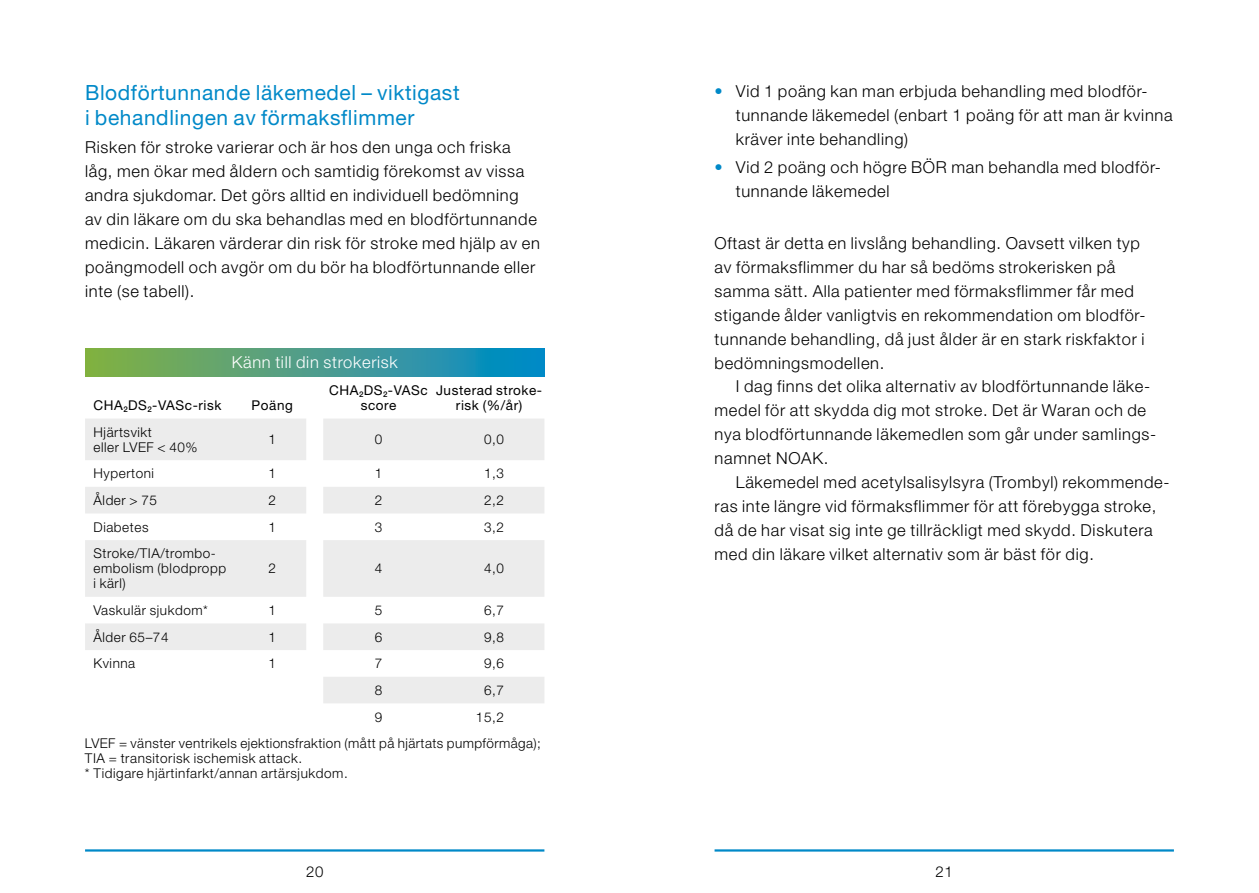
<style>
.page{position:relative;width:1259px;height:893px;background:#fff}
.page>*{position:absolute;margin:0;border:0;box-sizing:border-box;transform-origin:0 0}
.t1{font:21px/25.2px "Helvetica Neue LT Std";letter-spacing:.03em;color:#0089c8}
.t2{font:300 16.5px/24px "Helvetica Neue LT Std";letter-spacing:.04em;color:#000}
.t3{font:300 16.5px "Helvetica Neue LT Std";letter-spacing:.04em;color:#fff}
.t4{font:300 15px "Helvetica Neue LT Std";color:#000}
.t5{font:300 13.5px/15px "Helvetica Neue LT Std";letter-spacing:.04em;color:#000}
.t6{font:13.5px/15px "Helvetica Neue LT Std";letter-spacing:.04em;color:#000;text-align:center}
.s1{color:#0089c8}
</style>
<div class="page">
<hr style="left:85px;top:849px;width:459px;height:3px;background:#0089c8">
<hr style="left:714px;top:849px;width:460px;height:3px;background:#0089c8">
<svg style="left:85px;top:348px;width:459px;height:29px;background:#479d88"></svg>
<svg style="left:85px;top:419px;width:459px;height:284px;fill:#ececec"></svg>
<p class="t1" style="left:85px;top:80px;width:376px">Blodförtunnande läkemedel – viktigast i behandlingen av förmaksflimmer</p>
<p class="t2" style="left:85px;top:135px;width:456px">Risken för stroke varierar och är hos den unga och friska låg, men ökar med åldern och samtidig förekomst av vissa andra sjukdomar. Det görs alltid en individuell bedömning<br>av din läkare om du ska behandlas med en blodförtunnande medicin. Läkaren värderar din risk för stroke med hjälp av en poängmodell och avgör om du bör ha blodförtunnande eller inte (se tabell).</p>
<p class="t3" style="left:232px;top:352px;width:168px">Känn till din strokerisk</p>
<p class="t6" style="left:94px;top:398px;width:129px">CHA<sub>2</sub>DS<sub>2</sub>-VASc-risk</p>
<p class="t6" style="left:251px;top:398px;width:43px">Poäng</p>
<p class="t6" style="left:329px;top:383px;width:100px">CHA<sub>2</sub>DS<sub>2</sub>-VASc score</p>
<p class="t6" style="left:436px;top:383px;width:108px">Justerad stroke&shy;risk (%/år)</p>
<p class="t5" style="left:94px;top:424px;width:106px">Hjärtsvikt<br>eller LVEF &lt; 40%</p>
<p class="t5" style="left:268px;top:432px;width:9px">1</p>
<p class="t5" style="left:375px;top:432px;width:9px">0</p>
<p class="t5" style="left:484px;top:432px;width:21px">0,0</p>
<p class="t5" style="left:94px;top:466px;width:62px">Hypertoni</p>
<p class="t5" style="left:268px;top:466px;width:9px">1</p>
<p class="t5" style="left:375px;top:466px;width:9px">1</p>
<p class="t5" style="left:484px;top:466px;width:21px">1,3</p>
<p class="t5" style="left:94px;top:492px;width:65px">Ålder &gt; 75</p>
<p class="t5" style="left:268px;top:492px;width:9px">2</p>
<p class="t5" style="left:375px;top:492px;width:9px">2</p>
<p class="t5" style="left:484px;top:492px;width:21px">2,2</p>
<p class="t5" style="left:93px;top:519px;width:56px">Diabetes</p>
<p class="t5" style="left:268px;top:519px;width:9px">1</p>
<p class="t5" style="left:375px;top:519px;width:9px">3</p>
<p class="t5" style="left:484px;top:519px;width:21px">3,2</p>
<p class="t5" style="left:93px;top:546px;width:134px">Stroke/TIA/trombo&shy;embolism (blodpropp i kärl)</p>
<p class="t5" style="left:268px;top:561px;width:9px">2</p>
<p class="t5" style="left:375px;top:561px;width:9px">4</p>
<p class="t5" style="left:484px;top:561px;width:21px">4,0</p>
<p class="t5" style="left:93px;top:602px;width:116px">Vaskulär sjukdom*</p>
<p class="t5" style="left:268px;top:602px;width:9px">1</p>
<p class="t5" style="left:375px;top:602px;width:9px">5</p>
<p class="t5" style="left:484px;top:602px;width:21px">6,7</p>
<p class="t5" style="left:93px;top:629px;width:77px">Ålder 65–74</p>
<p class="t5" style="left:268px;top:629px;width:9px">1</p>
<p class="t5" style="left:375px;top:629px;width:9px">6</p>
<p class="t5" style="left:484px;top:629px;width:21px">9,8</p>
<p class="t5" style="left:93px;top:656px;width:43px">Kvinna</p>
<p class="t5" style="left:268px;top:656px;width:9px">1</p>
<p class="t5" style="left:375px;top:656px;width:9px">7</p>
<p class="t5" style="left:484px;top:656px;width:21px">9,6</p>
<p class="t5" style="left:375px;top:682px;width:9px">8</p>
<p class="t5" style="left:484px;top:682px;width:21px">6,7</p>
<p class="t5" style="left:375px;top:709px;width:9px">9</p>
<p class="t5" style="left:85px;top:703px;width:457px;line-height:26.7px;text-indent:391px">15,2<br>LVEF = vänster ventrikels ejektionsfraktion (mått på hjärtats pumpförmåga);</p>
<p class="t5" style="left:85px;top:751px;width:264px">TIA = transitorisk ischemisk attack.<br>* Tidigare hjärtinfarkt/annan artärsjukdom.</p>
<p class="t2" style="left:736px;top:79px;width:438px;text-indent:-21px"><span class="s1">•</span> Vid 1 poäng kan man erbjuda behandling med blodför&shy;tunnande läkemedel (enbart 1 poäng för att man är kvinna kräver inte behandling)</p>
<p class="t2" style="left:736px;top:155px;width:426px;text-indent:-21px"><span class="s1">•</span> Vid 2 poäng och högre BÖR man behandla med blodför&shy;tunnande läkemedel</p>
<p class="t2" style="left:714px;top:231px;width:432px">Oftast är detta en livslång behandling. Oavsett vilken typ av förmaksflimmer du har så bedöms strokerisken på samma sätt. Alla patienter med förmaksflimmer får med stigande ålder vanligtvis en rekommendation om blodför&shy;tunnande behandling, då just ålder är en stark riskfaktor i bedömningsmodellen.</p>
<p class="t2" style="left:714px;top:374px;width:443px;text-indent:21px">I dag finns det olika alternativ av blodförtunnande läke&shy;medel för att skydda dig mot stroke. Det är Waran och de nya blodförtunnande läkemedlen som går under samlings&shy;namnet NOAK.</p>
<p class="t2" style="left:714px;top:470px;width:456px;text-indent:21px">Läkemedel med acetylsalisylsyra (Trombyl) rekommende&shy;ras inte längre vid förmaksflimmer för att förebygga stroke, då de har visat sig inte ge tillräckligt med skydd. Diskutera med din läkare vilket alternativ som är bäst för dig.</p>
<p class="t4" style="left:306px;top:863px;width:19px">20</p>
<p class="t4" style="left:935px;top:863px;width:19px">21</p>
</div>
